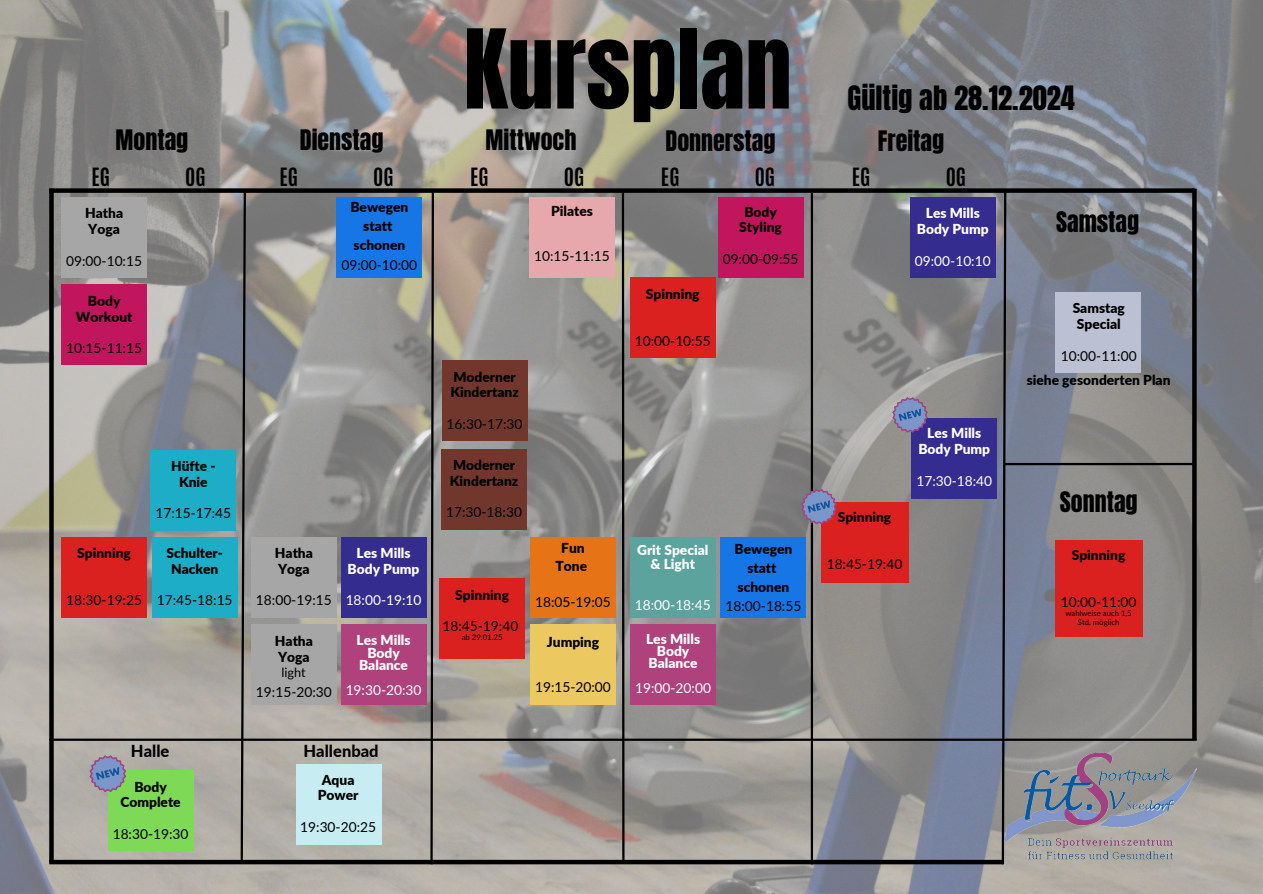
<style>
.page{position:relative;width:1263px;height:894px;background:#fff}
.page>*{position:absolute;margin:0;border:0;box-sizing:border-box;transform-origin:0 0}
.t1{font:93.3px "Anton";color:#000}
.t2{font:28.5px "Anton";color:#000}
.t3{font:24px "Anton";color:#000}
.t4{font:700 21px "Antonio";color:#000}
.t5{font:800 16.5px "Lato";color:#000}
.t6{font:900 13.8px/15.8px "Lato";color:#000;text-align:center}
.t7{font:13.8px "Lato";color:#000}
.t8{font:900 13.8px/12.3px "Lato";color:#fff;text-align:center}
.t9{font:13.8px "Lato";color:#fff}
.t10{font:13.65px "Lato";color:#000}
.t11{font:900 13.65px "Lato";color:#000}
.t12{font:12.75px "Lato";color:#000}
.t13{font:7.8px/9px "Lato";color:#000;text-align:center}
</style>
<div class="page">
<img style="left:0;top:0;width:1263px;height:893px">
<div style="left:61px;top:197px;width:86px;height:80px;background:#a6a6a6"></div>
<div style="left:61px;top:284px;width:86px;height:80px;background:#c1155d"></div>
<div style="left:151px;top:450px;width:85px;height:80px;background:#1eadc6"></div>
<div style="left:61px;top:537px;width:86px;height:80px;background:#db2020"></div>
<div style="left:337px;top:197px;width:85px;height:80px;background:#1776e6"></div>
<div style="left:251px;top:537px;width:86px;height:80px;background:#a6a6a6"></div>
<div style="left:251px;top:624px;width:86px;height:80px;background:#a6a6a6"></div>
<div style="left:341px;top:624px;width:86px;height:80px;background:#af417c"></div>
<div style="left:341px;top:537px;width:86px;height:80px;background:#342c8f"></div>
<div style="left:531px;top:537px;width:85px;height:80px;background:#e67417"></div>
<div style="left:531px;top:624px;width:85px;height:80px;background:#ebc860"></div>
<div style="left:439px;top:577px;width:86px;height:81px;background:#db2020"></div>
<div style="left:718px;top:197px;width:85px;height:80px;background:#c1155d"></div>
<div style="left:720px;top:537px;width:86px;height:80px;background:#1776e6"></div>
<div style="left:630px;top:537px;width:86px;height:80px;background:#5ca29d"></div>
<div style="left:630px;top:624px;width:86px;height:80px;background:#af417c"></div>
<div style="left:910px;top:197px;width:85px;height:80px;background:#342c8f"></div>
<hr style="left:1004px;top:463px;width:190px;height:2px;background:#000">
<div style="left:49px;top:188px;width:1145px;height:5px;background:#000"></div>
<div style="left:49px;top:189px;width:5px;height:672px;background:#000"></div>
<div style="left:49px;top:859px;width:954px;height:5px;background:#000"></div>
<hr style="left:49px;top:738px;width:952px;height:2px;background:#000">
<svg style="left:239px;top:188px;width:8px;height:672px;background:#6a6968"></svg>
<svg style="left:429px;top:188px;width:6px;height:678px;background:#62605c"></svg>
<hr style="left:622px;top:190px;width:2px;height:671px;background:#000">
<hr style="left:811px;top:193px;width:2px;height:671px;background:#000">
<svg style="left:1001px;top:188px;width:6px;height:678px;background:#484d57"></svg>
<hr style="left:1001px;top:738px;width:196px;height:2px;background:#000">
<div style="left:1192px;top:189px;width:5px;height:550px;background:#000"></div>
<div style="left:441px;top:449px;width:86px;height:80px;background:#71372c"></div>
<div style="left:442px;top:360px;width:85px;height:81px;background:#71372c"></div>
<div style="left:297px;top:764px;width:85px;height:80px;background:#c7ecf1"></div>
<div style="left:911px;top:418px;width:86px;height:80px;background:#342c8f"></div>
<div style="left:1055px;top:540px;width:87px;height:97px;background:#db2020"></div>
<div style="left:1055px;top:292px;width:85px;height:80px;background:#bbc1d3"></div>
<div style="left:152px;top:537px;width:85px;height:80px;background:#1eadc6"></div>
<div style="left:630px;top:277px;width:85px;height:81px;background:#db2020"></div>
<div style="left:108px;top:770px;width:85px;height:80px;background:#7ed957"></div>
<svg style="left:90px;top:755px;width:36px;height:36px"></svg>
<div style="left:529px;top:197px;width:85px;height:80px;background:#e6a8ac"></div>
<div style="left:821px;top:503px;width:87px;height:80px;background:#db2020"></div>
<svg style="left:892px;top:397px;width:35px;height:35px"></svg>
<svg style="left:801px;top:489px;width:35px;height:35px"></svg>
<img style="left:1004px;top:752px;width:193px;height:107px">
<p class="t1" style="left:463px;top:2px;width:330px">Kursplan</p>
<h6 class="t2" style="left:847px;top:77px;width:229px">Gültig ab 28.12.2024</h6>
<p class="t3" style="left:116px;top:123px;width:74px">Montag</p>
<h6 class="t3" style="left:300px;top:123px;width:85px">Dienstag</h6>
<p class="t3" style="left:486px;top:123px;width:92px">Mittwoch</p>
<h6 class="t3" style="left:665px;top:123px;width:112px">Donnerstag</h6>
<p class="t3" style="left:878px;top:123px;width:68px">Freitag</p>
<p class="t4" style="left:91px;top:162px;width:20px">EG</p>
<h1 class="t4" style="left:185px;top:162px;width:22px">OG</h1>
<h2 class="t4" style="left:280px;top:162px;width:20px">EG</h2>
<h3 class="t4" style="left:373px;top:162px;width:22px">OG</h3>
<h3 class="t4" style="left:470px;top:162px;width:20px">EG</h3>
<h3 class="t4" style="left:564px;top:162px;width:22px">OG</h3>
<h3 class="t4" style="left:661px;top:162px;width:20px">EG</h3>
<h3 class="t4" style="left:755px;top:162px;width:22px">OG</h3>
<h4 class="t4" style="left:852px;top:162px;width:20px">EG</h4>
<h4 class="t4" style="left:946px;top:162px;width:22px">OG</h4>
<h6 class="t6" style="left:85px;top:205px;width:40px;text-align:left">Hatha<br>Yoga</h6>
<p class="t7" style="left:66px;top:252px;width:77px">09:00-10:15</p>
<h6 class="t6" style="left:76px;top:293px;width:58px">Body<br>Workout</h6>
<h6 class="t7" style="left:66px;top:339px;width:77px">10:15-11:15</h6>
<h3 class="t6" style="left:350px;top:199px;width:59px">Bewegen</h3>
<h6 class="t6" style="left:363px;top:218px;width:31px">statt</h6>
<p class="t6" style="left:354px;top:237px;width:53px">schonen</p>
<h6 class="t7" style="left:341px;top:256px;width:77px">09:00-10:00</h6>
<p class="t6" style="left:77px;top:545px;width:55px">Spinning</p>
<p class="t7" style="left:66px;top:591px;width:77px">18:30-19:25</p>
<h6 class="t6" style="left:171px;top:457px;width:46px">Hüfte -<br>Knie</h6>
<p class="t7" style="left:155px;top:504px;width:77px">17:15-17:45</p>
<p class="t6" style="left:166px;top:545px;width:58px">Schulter-<br>Nacken</p>
<p class="t7" style="left:157px;top:591px;width:77px">17:45-18:15</p>
<h6 class="t6" style="left:275px;top:545px;width:40px;text-align:left">Hatha<br>Yoga</h6>
<p class="t7" style="left:256px;top:591px;width:77px">18:00-19:15</p>
<h6 class="t6" style="left:275px;top:633px;width:40px;line-height:15.3px;text-align:left">Hatha<br>Yoga</h6>
<p class="t7" style="left:256px;top:682px;width:77px">19:15-20:30</p>
<p class="t12" style="left:281px;top:664px;width:26px">light</p>
<h6 class="t8" style="left:348px;top:545px;width:73px;line-height:15.8px">Les Mills<br>Body Pump</h6>
<p class="t9" style="left:346px;top:591px;width:77px">18:00-19:10</p>
<h6 class="t8" style="left:357px;top:633px;width:56px">Les Mills<br>Body<br>Balance</h6>
<p class="t9" style="left:346px;top:681px;width:77px">19:30-20:30</p>
<p class="t5" style="left:131px;top:740px;width:40px">Halle</p>
<h6 class="t5" style="left:304px;top:740px;width:77px">Hallenbad</h6>
<p class="t6" style="left:120px;top:778px;width:62px">Body<br>Complete</p>
<p class="t7" style="left:113px;top:825px;width:77px">18:30-19:30</p>
<h4 class="t6" style="left:318px;top:771px;width:42px;text-align:left">Aqua<br>Power</h4>
<h4 class="t7" style="left:300px;top:818px;width:77px">19:30-20:25</h4>
<h6 class="t6" style="left:551px;top:202px;width:43px">Pilates</h6>
<p class="t7" style="left:534px;top:247px;width:77px">10:15-11:15</p>
<p class="t6" style="left:450px;top:368px;width:70px;text-align:left">Moderner<br>Kindertanz</p>
<p class="t7" style="left:447px;top:415px;width:77px">16:30-17:30</p>
<h6 class="t6" style="left:450px;top:456px;width:70px;text-align:left">Moderner<br>Kindertanz</h6>
<p class="t7" style="left:446px;top:503px;width:77px">17:30-18:30</p>
<p class="t6" style="left:646px;top:285px;width:55px">Spinning</p>
<p class="t7" style="left:635px;top:332px;width:77px">10:00-10:55</p>
<p class="t6" style="left:556px;top:538px;width:33px;line-height:18px">Fun<br>Tone</p>
<h6 class="t7" style="left:535px;top:593px;width:77px">18:05-19:05</h6>
<h6 class="t8" style="left:637px;top:543px;width:73px;line-height:13.5px">Grit Special &amp; Light</h6>
<p class="t9" style="left:635px;top:595px;width:77px">18:00-18:45</p>
<p class="t6" style="left:455px;top:586px;width:55px">Spinning</p>
<h6 class="t7" style="left:442px;top:617px;width:77px">18:45-19:40</h6>
<p class="t13" style="left:462px;top:632px;width:42px">ab 29.01.25</p>
<p class="t8" style="left:646px;top:632px;width:56px">Les Mills<br>Body<br>Balance</p>
<p class="t9" style="left:635px;top:679px;width:77px">19:00-20:00</p>
<p class="t6" style="left:547px;top:633px;width:54px">Jumping</p>
<h6 class="t7" style="left:535px;top:678px;width:77px">19:15-20:00</h6>
<p class="t6" style="left:739px;top:203px;width:44px">Body<br>Styling</p>
<p class="t7" style="left:723px;top:250px;width:77px">09:00-09:55</p>
<p class="t6" style="left:734px;top:540px;width:59px">Bewegen</p>
<h6 class="t6" style="left:747px;top:559px;width:31px">statt</h6>
<p class="t6" style="left:738px;top:578px;width:53px">schonen</p>
<h6 class="t7" style="left:726px;top:597px;width:77px">18:00-18:55</h6>
<p class="t8" style="left:917px;top:205px;width:73px;line-height:15.8px">Les Mills<br>Body Pump</p>
<p class="t9" style="left:915px;top:252px;width:77px">09:00-10:10</p>
<p class="t11" style="left:838px;top:508px;width:55px">Spinning</p>
<p class="t10" style="left:827px;top:555px;width:77px">18:45-19:40</p>
<h4 class="t8" style="left:918px;top:425px;width:73px;line-height:15.8px">Les Mills<br>Body Pump</h4>
<h4 class="t9" style="left:916px;top:472px;width:77px">17:30-18:40</h4>
<p class="t3" style="left:1056px;top:205px;width:85px">Samstag</p>
<h4 class="t6" style="left:1073px;top:300px;width:54px">Samstag<br>Special</h4>
<p class="t7" style="left:1061px;top:347px;width:77px">10:00-11:00</p>
<p class="t6" style="left:1027px;top:372px;width:145px">siehe gesonderten Plan</p>
<h3 class="t3" style="left:1060px;top:485px;width:79px">Sonntag</h3>
<h4 class="t11" style="left:1072px;top:546px;width:55px">Spinning</h4>
<h4 class="t10" style="left:1061px;top:593px;width:77px">10:00-11:00</h4>
<h4 class="t13" style="left:1065px;top:608px;width:68px">wahlweise auch 1,5<br>Std. möglich</h4>
</div>
